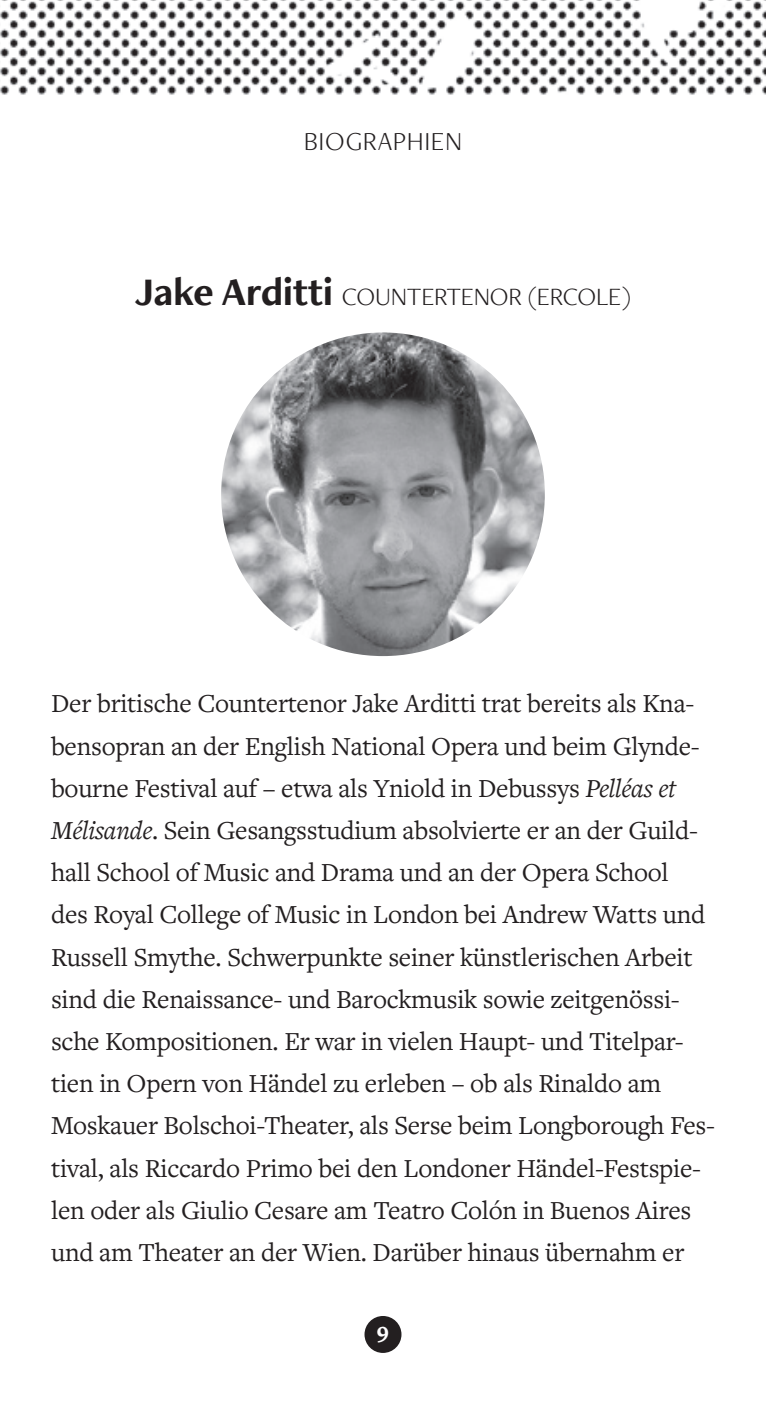
<style>
.page{position:relative;width:766px;height:1404px;background:#fff}
.page>*{position:absolute;margin:0;border:0;box-sizing:border-box;transform-origin:0 0}
.t1{font:27px/42.1px "Freight Text Pro";letter-spacing:-.01em;color:#231f20}
.t2{font:300 27px "Freight Neo Pro";letter-spacing:.02em;color:#231f20}
.t3{font:300 25.88px "Freight Neo Pro";letter-spacing:-.01em;color:#231f20}
.t4{font:700 22.72px "Freight Neo Pro";color:#fff}
.s1{font-weight:700;font-size:40.5px}
.s2{font-style:italic}
</style>
<div class="page">
<img style="left:0;top:0;width:765px;height:95px">
<div style="left:364px;top:1315px;width:37px;height:37px;background:#231f20;border-radius:50%"></div>
<img style="left:221px;top:332px;width:323px;height:324px;border-radius:162px">
<p class="t2" style="left:303px;top:122px;width:160px">BIOGRAPHIEN</p>
<p class="t3" style="left:135px;top:279px;width:497px"><span class="s1">Jake Arditti</span> COUNTERTENOR (ERCOLE)</p>
<p class="t1" style="left:51px;top:681px;width:665px">Der britische Countertenor Jake Arditti trat bereits als Kna&shy;bensopran an der English National Opera und beim Glynde&shy;bourne Festival auf – etwa als Yniold in Debussys <span class="s2">Pelléas et Mélisande</span>. Sein Gesangsstudium absolvierte er an der Guild&shy;hall School of Music and Drama und an der Opera School<br>des Royal College of Music in London bei Andrew Watts und Russell Smythe. Schwerpunkte seiner künstlerischen Arbeit sind die Renaissance- und Barockmusik sowie zeitgenössi&shy;sche Kompositionen. Er war in vielen Haupt- und Titelpar&shy;tien in Opern von Händel zu erleben – ob als Rinaldo am Moskauer Bolschoi-Theater, als Serse beim Longborough Fes&shy;tival, als Riccardo Primo bei den Londoner Händel-Festspie&shy;len oder als Giulio Cesare am Teatro Colón in Buenos Aires und am Theater an der Wien. Darüber hinaus übernahm er</p>
<p class="t4" style="left:376px;top:1314px;width:14px">9</p>
</div>
